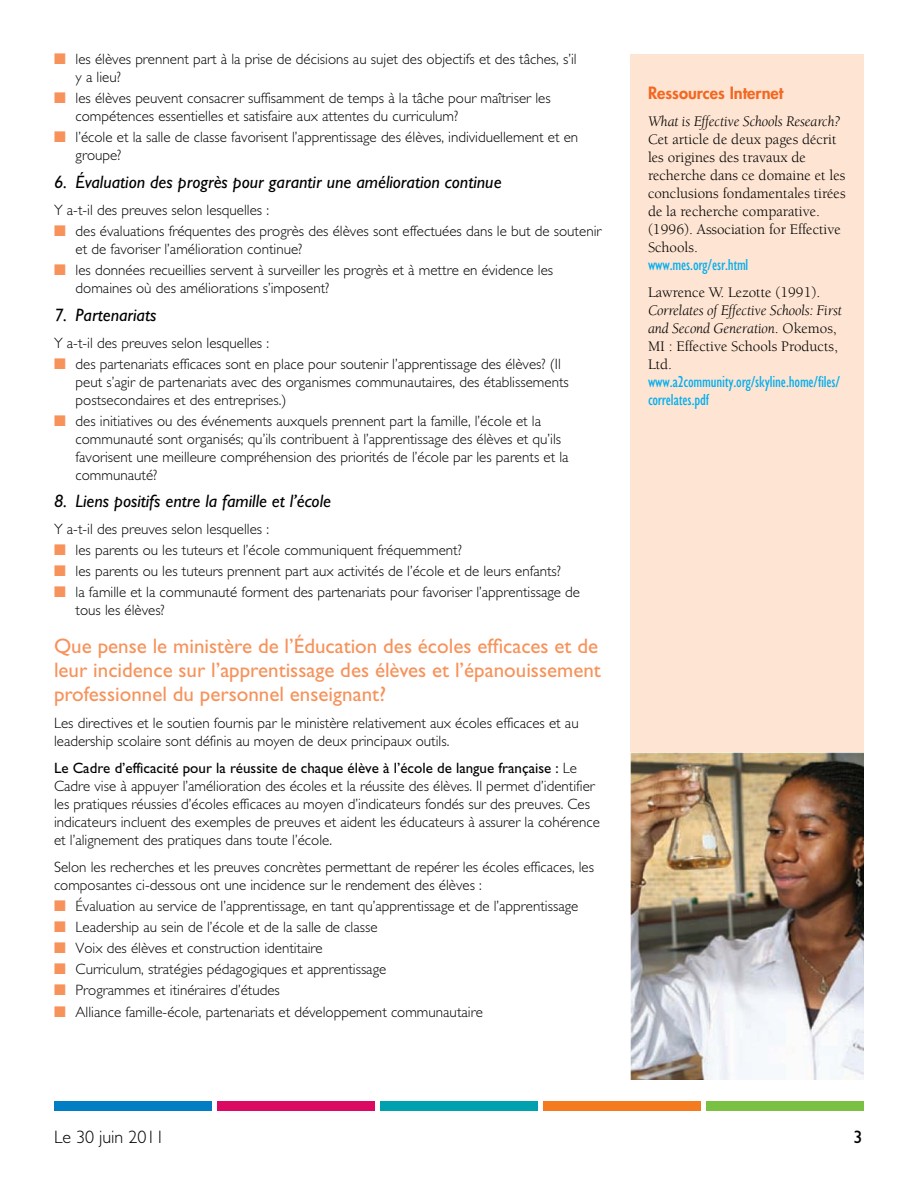
<style>
.page{position:relative;width:918px;height:1188px;background:#fff}
.page>*{position:absolute;margin:0;border:0;box-sizing:border-box;transform-origin:0 0}
.t1{font:21px/24px "Gill Sans Std";color:#f7925a}
.t2{font:italic 18px "Gill Sans Std";color:#000}
.t3{font:300 18px "Gill Sans Std";color:#000}
.t4{font:18px "Gill Sans Std";color:#000}
.t5{font:condensed 16.5px/18px "Gill Sans Std";letter-spacing:-.01em;color:#00aeef}
.t6{font:800 16.5px "Futura Std";color:#f26722}
.t7{font:300 15px/18px "Gill Sans Std";color:#000}
.t8{font:15px/18px "Berkeley Std";color:#000}
.t9{font:italic 15px/18px "Berkeley Std";letter-spacing:-.01em;color:#000}
.s1{color:#f7925a}
.s2{font-weight:400}
.s3{font-style:normal}
</style>
<div class="page">
<div style="left:54px;top:1102px;width:157px;height:9px;background:#007dc3"></div>
<div style="left:217px;top:1102px;width:157px;height:9px;background:#db0962"></div>
<div style="left:380px;top:1102px;width:158px;height:9px;background:#00a0af"></div>
<div style="left:544px;top:1102px;width:157px;height:9px;background:#f47b20"></div>
<div style="left:707px;top:1102px;width:157px;height:9px;background:#7ac143"></div>
<div style="left:630px;top:54px;width:234px;height:1026px;background:#fee4d2"></div>
<img style="left:630px;top:753px;width:234px;height:327px">
<p class="t7" style="left:76px;top:50px;width:503px;text-indent:-22px"><span class="s1">■</span> les élèves prennent part à la prise de décisions au sujet des objectifs et des tâches, s’il y a lieu?</p>
<p class="t7" style="left:76px;top:89px;width:477px;text-indent:-22px"><span class="s1">■</span> les élèves peuvent consacrer suffisamment de temps à la tâche pour maîtriser les compétences essentielles et satisfaire aux attentes du curriculum?</p>
<p class="t7" style="left:76px;top:128px;width:504px;text-indent:-22px"><span class="s1">■</span> l’école et la salle de classe favorisent l’apprentissage des élèves, individuellement et en groupe?</p>
<p class="t2" style="left:54px;top:172px;width:449px">6. Évaluation des progrès pour garantir une amélioration continue</p>
<p class="t7" style="left:54px;top:201px;width:217px">Y a-t-il des preuves selon lesquelles :</p>
<p class="t7" style="left:76px;top:222px;width:527px;text-indent:-22px"><span class="s1">■</span> des évaluations fréquentes des progrès des élèves sont effectuées dans le but de soutenir et de favoriser l’amélioration continue?</p>
<p class="t7" style="left:76px;top:261px;width:479px;text-indent:-22px"><span class="s1">■</span> les données recueillies servent à surveiller les progrès et à mettre en évidence les domaines où des améliorations s’imposent?</p>
<p class="t2" style="left:54px;top:304px;width:104px">7. Partenariats</p>
<p class="t7" style="left:54px;top:334px;width:217px">Y a-t-il des preuves selon lesquelles :</p>
<p class="t7" style="left:76px;top:355px;width:495px;text-indent:-22px"><span class="s1">■</span> des partenariats efficaces sont en place pour soutenir l’apprentissage des élèves? (Il peut s’agir de partenariats avec des organismes communautaires, des établissements postsecondaires et des entreprises.)</p>
<p class="t7" style="left:76px;top:412px;width:495px;text-indent:-22px"><span class="s1">■</span> des initiatives ou des événements auxquels prennent part la famille, l’école et la communauté sont organisés; qu’ils contribuent à l’apprentissage des élèves et qu’ils favorisent une meilleure compréhension des priorités de l’école par les parents et la communauté?</p>
<p class="t2" style="left:54px;top:491px;width:278px">8. Liens positifs entre la famille et l’école</p>
<p class="t7" style="left:54px;top:521px;width:217px">Y a-t-il des preuves selon lesquelles :</p>
<p class="t7" style="left:54px;top:542px;width:409px"><span class="s1">■</span> les parents ou les tuteurs et l’école communiquent fréquemment?</p>
<p class="t7" style="left:54px;top:563px;width:509px"><span class="s1">■</span> les parents ou les tuteurs prennent part aux activités de l’école et de leurs enfants?</p>
<p class="t7" style="left:76px;top:584px;width:506px;text-indent:-22px"><span class="s1">■</span> la famille et la communauté forment des partenariats pour favoriser l’apprentissage de tous les élèves?</p>
<h1 class="t1" style="left:54px;top:634px;width:548px">Que pense le ministère de l’Éducation des écoles efficaces et de leur incidence sur l’apprentissage des élèves et l’épanouissement professionnel du personnel enseignant?</h1>
<p class="t7" style="left:54px;top:714px;width:526px">Les directives et le soutien fournis par le ministère relativement aux écoles efficaces et au leadership scolaire sont définis au moyen de deux principaux outils.</p>
<p class="t7" style="left:54px;top:759px;width:547px"><span class="s2">Le Cadre d’efficacité pour la réussite de chaque élève à l’école de langue française :</span> Le Cadre vise à appuyer l’amélioration des écoles et la réussite des élèves. Il permet d’identifier les pratiques réussies d’écoles efficaces au moyen d’indicateurs fondés sur des preuves. Ces indicateurs incluent des exemples de preuves et aident les éducateurs à assurer la cohérence et l’alignement des pratiques dans toute l’école.</p>
<p class="t7" style="left:54px;top:858px;width:542px">Selon les recherches et les preuves concrètes permettant de repérer les écoles efficaces, les composantes ci-dessous ont une incidence sur le rendement des élèves :</p>
<p class="t7" style="left:54px;top:897px;width:526px"><span class="s1">■</span> Évaluation au service de l’apprentissage, en tant qu’apprentissage et de l’apprentissage</p>
<p class="t7" style="left:54px;top:918px;width:325px"><span class="s1">■</span> Leadership au sein de l’école et de la salle de classe</p>
<p class="t7" style="left:54px;top:939px;width:270px"><span class="s1">■</span> Voix des élèves et construction identitaire</p>
<p class="t7" style="left:54px;top:960px;width:334px"><span class="s1">■</span> Curriculum, stratégies pédagogiques et apprentissage</p>
<p class="t7" style="left:54px;top:981px;width:227px"><span class="s1">■</span> Programmes et itinéraires d’études</p>
<p class="t7" style="left:54px;top:1003px;width:430px"><span class="s1">■</span> Alliance famille-école, partenariats et développement communautaire</p>
<p class="t6" style="left:648px;top:83px;width:137px">Ressources Internet</p>
<p class="t9" style="left:648px;top:113px;width:193px">What is Effective Schools Research?</p>
<p class="t8" style="left:648px;top:131px;width:199px">Cet article de deux pages décrit les origines des travaux de recherche dans ce domaine et les conclusions fondamentales tirées de la recherche comparative. (1996). Association for Effective<br>Schools.</p>
<p class="t5" style="left:648px;top:256px;width:102px">www.mes.org/esr.html</p>
<p class="t8" style="left:648px;top:284px;width:174px">Lawrence W. Lezotte (1991).</p>
<p class="t9" style="left:648px;top:302px;width:196px">Correlates of Effective Schools: First and Second Generation<span class="s3">. Okemos,<br>MI : Effective Schools Products,<br>Ltd.</span></p>
<p class="t5" style="left:648px;top:373px;width:194px">www.a2community.org/skyline.home/files/ correlates.pdf</p>
<p class="t3" style="left:54px;top:1127px;width:112px">Le 30 juin 2011</p>
<p class="t4" style="left:854px;top:1127px;width:10px">3</p>
</div>
